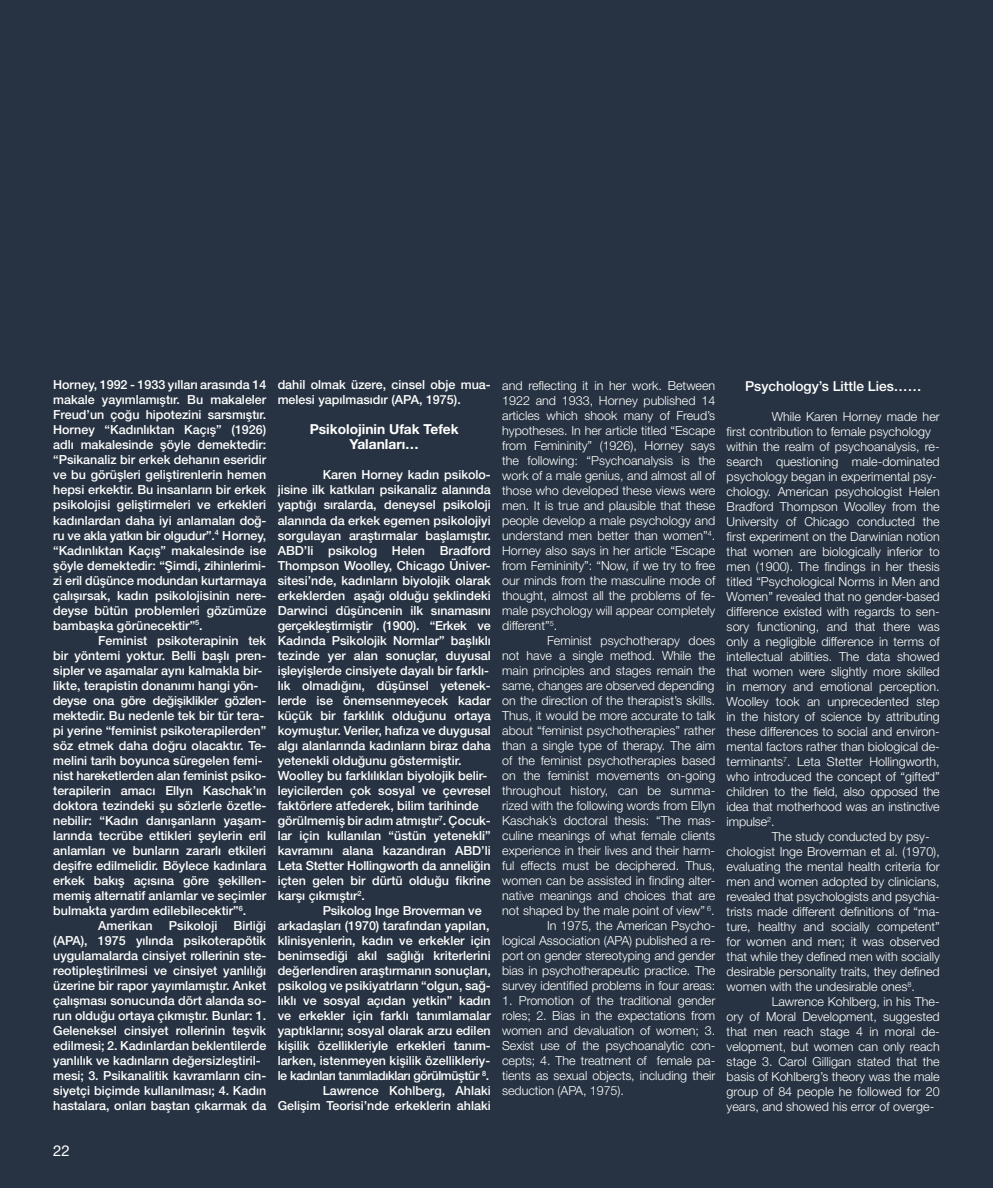
<style>
.page{position:relative;width:993px;height:1188px;background:#fff}
.page>*{position:absolute;margin:0;border:0;box-sizing:border-box;transform-origin:0 0}
.t1{font:15px "Helvetica Neue";color:#fff}
.t2{font:700 13.75px/15px "Helvetica Neue";color:#fff;text-align:center}
.t3{font:500 13.75px "Helvetica Neue";color:#fff}
.t4{font:300 12.5px/15px "Helvetica Neue";color:#fff;text-align:justify}
.t5{font:500 12.5px/15px "Helvetica Neue";color:#fff}
.t6{font:500 12.5px "Helvetica Neue";letter-spacing:-.03em;color:#fff}
.t7{font:500 12.5px "Helvetica Neue";letter-spacing:-.02em;color:#fff}
</style>
<div class="page">
<div style="left:0;top:0;width:992px;height:1187px;background:#273342"></div>
<p class="t5" style="left:53px;top:377px;width:214px;text-align:justify">Horney, 1992 - 1933 yılları arasında 14 makale yayımlamıştır. Bu makaleler Freud’un çoğu hipotezini sarsmıştır.<br>Horney “Kadınlıktan Kaçış” (1926) adlı makalesinde şöyle demektedir: “Psikanaliz bir erkek dehanın eseridir ve bu görüşleri geliştirenlerin hemen hepsi erkektir. Bu insanların bir erkek psikolojisi geliştirmeleri ve erkekleri kadınlardan daha iyi anlamaları doğ&shy;ru ve akla yatkın bir olgudur”.<sup>4</sup> Horney, “Kadınlıktan Kaçış” makalesinde ise şöyle demektedir: “Şimdi, zihinlerimi&shy;zi eril düşünce modundan kurtarmaya çalışırsak, kadın psikolojisinin nere&shy;deyse bütün problemleri gözümüze bambaşka görünecektir”<sup>5</sup>.</p>
<p class="t5" style="left:98px;top:632px;width:169px">Feminist psikoterapinin tek</p>
<p class="t5" style="left:53px;top:647px;width:214px">bir yöntemi yoktur. Belli başlı pren-</p>
<p class="t5" style="left:53px;top:662px;width:210px">sipler ve aşamalar aynı kalmakla bir-</p>
<p class="t5" style="left:53px;top:677px;width:206px">likte, terapistin donanımı hangi yön-</p>
<p class="t7" style="left:53px;top:690px;width:214px">deyse ona göre değişiklikler gözlen-</p>
<p class="t5" style="left:53px;top:707px;width:212px">mektedir. Bu nedenle tek bir tür tera-</p>
<p class="t5" style="left:53px;top:722px;width:214px">pi yerine “feminist psikoterapilerden”</p>
<p class="t5" style="left:53px;top:737px;width:214px">söz etmek daha doğru olacaktır. Te-</p>
<p class="t5" style="left:53px;top:752px;width:211px">melini tarih boyunca süregelen femi-</p>
<p class="t5" style="left:53px;top:767px;width:214px">nist hareketlerden alan feminist psiko-</p>
<p class="t5" style="left:53px;top:782px;width:214px">terapilerin amacı Ellyn Kaschak’ın</p>
<p class="t5" style="left:53px;top:797px;width:214px">doktora tezindeki şu sözlerle özetle-</p>
<p class="t5" style="left:53px;top:812px;width:214px">nebilir: “Kadın danışanların yaşam-</p>
<p class="t5" style="left:53px;top:827px;width:214px">larında tecrübe ettikleri şeylerin eril</p>
<p class="t5" style="left:53px;top:842px;width:214px">anlamları ve bunların zararlı etkileri</p>
<p class="t5" style="left:53px;top:857px;width:214px">deşifre edilmelidir. Böylece kadınlara</p>
<p class="t5" style="left:53px;top:872px;width:214px">erkek bakış açısına göre şekillen-</p>
<p class="t5" style="left:53px;top:887px;width:214px">memiş alternatif anlamlar ve seçimler</p>
<p class="t5" style="left:53px;top:902px;width:195px">bulmakta yardım edilebilecektir”<sup>6</sup>.</p>
<p class="t5" style="left:98px;top:917px;width:56px">Amerikan</p>
<p class="t5" style="left:169px;top:917px;width:50px">Psikoloji</p>
<p class="t5" style="left:53px;top:917px;width:214px;text-indent:180px">Birliği (APA), 1975 yılında psikoterapötik uygulamalarda cinsiyet rollerinin ste&shy;reotipleştirilmesi ve cinsiyet yanlılığı üzerine bir rapor yayımlamıştır. Anket çalışması sonucunda dört alanda so&shy;run olduğu ortaya çıkmıştır. Bunlar: 1.<br>Geleneksel cinsiyet rollerinin teşvik edilmesi; 2. Kadınlardan beklentilerde yanlılık ve kadınların değersizleştiril&shy;mesi; 3. Psikanalitik kavramların cin&shy;siyetçi biçimde kullanılması; 4. Kadın hastalara, onları baştan çıkarmak da</p>
<p class="t5" style="left:277px;top:377px;width:214px">dahil olmak üzere, cinsel obje mua&shy;melesi yapılmasıdır (APA, 1975).</p>
<p class="t2" style="left:309px;top:422px;width:150px">Psikolojinin Ufak Tefek<br>Yalanları…</p>
<p class="t5" style="left:277px;top:467px;width:214px;text-indent:45px">Karen Horney kadın psikolo&shy;jisine ilk katkıları psikanaliz alanında yaptığı sıralarda, deneysel psikoloji alanında da erkek egemen psikolojiyi sorgulayan araştırmalar başlamıştır.<br>ABD’li psikolog Helen Bradford Thompson Woolley, Chicago Üniver&shy;sitesi’nde, kadınların biyolojik olarak erkeklerden aşağı olduğu şeklindeki Darwinci düşüncenin ilk sınamasını gerçekleştirmiştir (1900). “Erkek ve Kadında Psikolojik Normlar” başlıklı tezinde yer alan sonuçlar, duyusal işleyişlerde cinsiyete dayalı bir farklı&shy;lık olmadığını, düşünsel yetenek&shy;lerde ise önemsenmeyecek kadar küçük bir farklılık olduğunu ortaya koymuştur. Veriler, hafıza ve duygusal algı alanlarında kadınların biraz daha yetenekli olduğunu göstermiştir.<br>Woolley bu farklılıkları biyolojik belir&shy;leyicilerden çok sosyal ve çevresel faktörlere atfederek, bilim tarihinde görülmemiş bir adım atmıştır<sup>7</sup>. Çocuk&shy;lar için kullanılan “üstün yetenekli” kavramını alana kazandıran ABD’li Leta Stetter Hollingworth da anneliğin içten gelen bir dürtü olduğu fikrine karşı çıkmıştır<sup>2</sup>.</p>
<p class="t5" style="left:322px;top:902px;width:160px">Psikolog Inge Broverman ve</p>
<p class="t5" style="left:277px;top:917px;width:213px">arkadaşları (1970) tarafından yapılan,</p>
<p class="t5" style="left:277px;top:932px;width:214px">klinisyenlerin, kadın ve erkekler için</p>
<p class="t5" style="left:277px;top:947px;width:214px">benimsediği akıl sağlığı kriterlerini</p>
<p class="t5" style="left:277px;top:962px;width:214px">değerlendiren araştırmanın sonuçları,</p>
<p class="t5" style="left:277px;top:977px;width:214px">psikolog ve psikiyatrların “olgun, sağ-</p>
<p class="t5" style="left:277px;top:992px;width:214px">lıklı ve sosyal açıdan yetkin” kadın</p>
<p class="t5" style="left:277px;top:1007px;width:214px">ve erkekler için farklı tanımlamalar</p>
<p class="t5" style="left:277px;top:1022px;width:214px">yaptıklarını; sosyal olarak arzu edilen</p>
<p class="t5" style="left:277px;top:1037px;width:214px">kişilik özellikleriyle erkekleri tanım-</p>
<p class="t5" style="left:277px;top:1052px;width:214px">larken, istenmeyen kişilik özellikleriy-</p>
<p class="t6" style="left:277px;top:1065px;width:213px">le kadınları tanımladıkları görülmüştür <sup>8</sup>.</p>
<p class="t5" style="left:322px;top:1082px;width:169px">Lawrence Kohlberg, Ahlaki</p>
<p class="t5" style="left:277px;top:1097px;width:214px">Gelişim Teorisi’nde erkeklerin ahlaki</p>
<p class="t4" style="left:502px;top:377px;width:214px">and reflecting it in her work. Between 1922 and 1933, Horney published 14 articles which shook many of Freud’s hypotheses. In her article titled “Escape from Femininity” (1926), Horney says the following: “Psychoanalysis is the work of a male genius, and almost all of those who developed these views were men. It is true and plausible that these people develop a male psychology and understand men better than women”<sup>4</sup>.<br>Horney also says in her article “Escape from Femininity”: “Now, if we try to free our minds from the masculine mode of thought, almost all the problems of fe&shy;male psychology will appear completely different”<sup>5</sup>.</p>
<p class="t4" style="left:502px;top:632px;width:214px;text-align:right">Feminist psychotherapy does<br>not have a single method. While the main principles and stages remain the same, changes are observed depending on the direction of the therapist’s skills.<br>Thus, it would be more accurate to talk about “feminist psychotherapies” rather than a single type of therapy. The aim of the feminist psychotherapies based on the feminist movements on-going throughout history, can be summa&shy;rized with the following words from Ellyn Kaschak’s doctoral thesis: “The mas&shy;culine meanings of what female clients experience in their lives and their harm&shy;ful effects must be deciphered. Thus, women can be assisted in finding alter&shy;native meanings and choices that are not shaped by the male point of view” <sup>6</sup>.<br>In 1975, the American Psycho-<br>logical Association (APA) published a re&shy;port on gender stereotyping and gender bias in psychotherapeutic practice. The survey identified problems in four areas:</p>
<p class="t4" style="left:502px;top:992px;width:214px">1. Promotion of the traditional gender roles; 2. Bias in the expectations from women and devaluation of women; 3.<br>Sexist use of the psychoanalytic con&shy;cepts; 4. The treatment of female pa&shy;tients as sexual objects, including their seduction (APA, 1975).</p>
<p class="t3" style="left:744px;top:374px;width:178px">Psychology’s Little Lies……</p>
<p class="t4" style="left:726px;top:408px;width:214px;text-align:left;text-indent:45px">While Karen Horney made her first contribution to female psychology within the realm of psychoanalysis, re&shy;search questioning male-dominated psychology began in experimental psy&shy;chology. American psychologist Helen Bradford Thompson Woolley from the University of Chicago conducted the first experiment on the Darwinian notion that women are biologically inferior to men (1900). The findings in her thesis titled “Psychological Norms in Men and Women” revealed that no gender-based difference existed with regards to sen&shy;sory functioning, and that there was only a negligible difference in terms of intellectual abilities. The data showed that women were slightly more skilled in memory and emotional perception.<br>Woolley took an unprecedented step in the history of science by attributing these differences to social and environ&shy;mental factors rather than biological de&shy;terminants<sup>7</sup>. Leta Stetter Hollingworth, who introduced the concept of “gifted” children to the field, also opposed the idea that motherhood was an instinctive impulse<sup>2</sup>.</p>
<p class="t4" style="left:726px;top:828px;width:214px;text-align:left;text-indent:45px">The study conducted by psy&shy;chologist Inge Broverman et al. (1970), evaluating the mental health criteria for men and women adopted by clinicians, revealed that psychologists and psychia&shy;trists made different definitions of “ma&shy;ture, healthy and socially competent” for women and men; it was observed that while they defined men with socially desirable personality traits, they defined women with the undesirable ones<sup>8</sup>.</p>
<p class="t4" style="left:726px;top:993px;width:214px;text-indent:45px">Lawrence Kohlberg, in his The&shy;ory of Moral Development, suggested that men reach stage 4 in moral de&shy;velopment, but women can only reach stage 3. Carol Gilligan stated that the basis of Kohlberg’s theory was the male group of 84 people he followed for 20 years, and showed his error of overge-</p>
<p class="t1" style="left:53px;top:1139px;width:18px">22</p>
</div>
